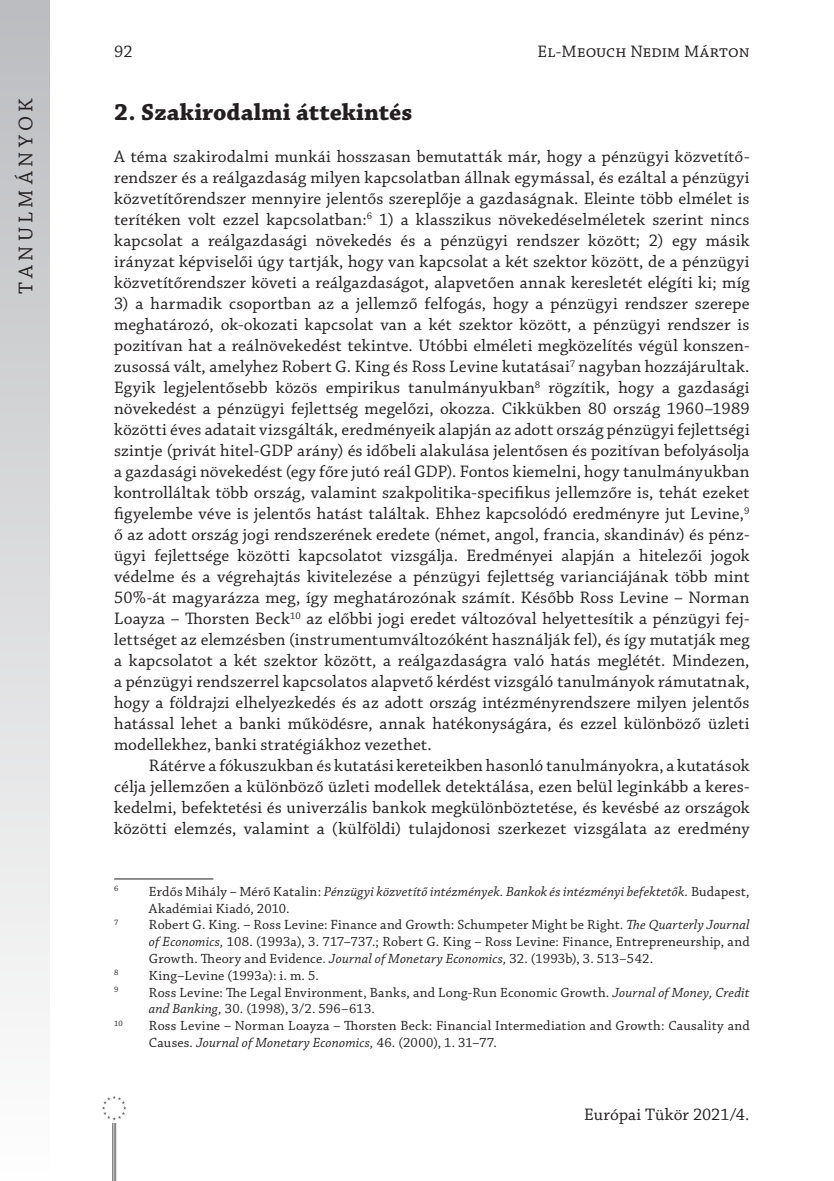
<style>
.page{position:relative;width:834px;height:1181px;background:#fff}
.page>*{position:absolute;margin:0;border:0;box-sizing:border-box;transform-origin:0 0}
.t1{font:700 24.5px "Chaparral Pro";letter-spacing:.005em;color:#231f20}
.t2{font:21px "Chaparral Pro";letter-spacing:.21em;color:#231f20}
._2__Body_1st_paragra{font:17.5px/21px "Chaparral Pro";letter-spacing:.01em;color:#231f20;text-align:justify}
._1__Body{font:17.5px/21px "Chaparral Pro";letter-spacing:.01em;color:#231f20;text-align:justify}
.Footnote_text{font:14px/16.8px "Chaparral Pro";letter-spacing:.02em;color:#231f20}
.Footnote_text-2{font:italic 14px/16.8px "Chaparral Pro";letter-spacing:.015em;color:#231f20}
.Footnote_text-3{font:8.22px "Chaparral Pro";color:#231f20}
.s1{font-style:normal}
.s2{font-style:italic}
.s3{color:#175d9e}
</style>
<div class="page">
<div style="left:0;top:0;width:50px;height:1181px;background:linear-gradient(to bottom,#bbbcbf,#fefefe)"></div>
<hr style="left:112px;top:1107px;width:1px;height:74px;background:#6c6d70">
<hr style="left:114px;top:1107px;width:1px;height:74px;background:#6c6d70">
<hr style="left:115px;top:1107px;width:1px;height:74px;background:#6c6d70">
<div style="left:99px;top:1093px;width:30px;height:29px;background:#fff"></div>
<svg style="left:102px;top:1095px;width:24px;height:25px"></svg>
<hr style="left:114px;top:878px;width:99px;height:1px;background:#231f20">
<p class="_2__Body_1st_paragra" style="left:114px;top:42px;width:20px">92</p>
<p class="_2__Body_1st_paragra" style="left:537px;top:42px;width:213px">El-Meouch Nedim Márton</p>
<p class="t2" style="left:14px;top:294px;width:197px;rotate:-90deg">TANULMÁNYOK</p>
<p class="t1" style="left:114px;top:98px;width:300px">2. Szakirodalmi áttekintés</p>
<p class="_2__Body_1st_paragra" style="left:114px;top:147px;width:636px">A téma szakirodalmi munkái hosszasan bemutatták már, hogy a pénzügyi közvetítő&shy;rendszer és a reálgazdaság milyen kapcsolatban állnak egymással, és ezáltal a pénzügyi közvetítőrendszer mennyire jelentős szereplője a gazdaságnak. Eleinte több elmélet is terítéken volt ezzel kapcsolatban:<sup>6</sup> 1) a klasszikus növekedéselméletek szerint nincs kapcsolat a reálgazdasági növekedés és a pénzügyi rendszer között; 2) egy másik irányzat képviselői úgy tartják, hogy van kapcsolat a két szektor között, de a pénzügyi közvetítőrendszer követi a reálgazdaságot, alapvetően annak keresletét elégíti ki; míg</p>
<p class="_2__Body_1st_paragra" style="left:114px;top:294px;width:637px">3) a harmadik csoportban az a jellemző felfogás, hogy a pénzügyi rendszer szerepe meghatározó, ok-okozati kapcsolat van a két szektor között, a pénzügyi rendszer is pozitívan hat a reálnövekedést tekintve. Utóbbi elméleti megközelítés végül konszen&shy;zusossá vált, amelyhez Robert G. King és Ross Levine kutatásai<sup>7</sup> nagyban hozzájárultak.<br>Egyik legjelentősebb közös empirikus tanulmányukban<sup>8</sup> rögzítik, hogy a gazdasági növekedést a pénzügyi fejlettség megelőzi, okozza. Cikkükben 80 ország 1960–1989 közötti éves adatait vizsgálták, eredményeik alapján az adott ország pénzügyi fejlettségi szintje (privát hitel-GDP arány) és időbeli alakulása jelentősen és pozitívan befolyásolja a gazdasági növekedést (egy főre jutó reál GDP). Fontos kiemelni, hogy tanulmányukban kontrolláltak több ország, valamint szakpolitika-specifikus jellemzőre is, tehát ezeket figyelembe véve is jelentős hatást találtak. Ehhez kapcsolódó eredményre jut Levine,<sup>9 </sup>ő az adott ország jogi rendszerének eredete (német, angol, francia, skandináv) és pénz&shy;ügyi fejlettsége közötti kapcsolatot vizsgálja. Eredményei alapján a hitelezői jogok védelme és a végrehajtás kivitelezése a pénzügyi fejlettség varianciájának több mint 50%-át magyarázza meg, így meghatározónak számít. Később Ross Levine – Norman Loayza – Thorsten Beck<sup>10</sup> az előbbi jogi eredet változóval helyettesítik a pénzügyi fej&shy;lettséget az elemzésben (instrumentumváltozóként használják fel), és így mutatják meg a kapcsolatot a két szektor között, a reálgazdaságra való hatás meglétét. Mindezen, a pénzügyi rendszerrel kapcsolatos alapvető kérdést vizsgáló tanulmányok rámutatnak, hogy a földrajzi elhelyezkedés és az adott ország intézményrendszere milyen jelentős hatással lehet a banki működésre, annak hatékonyságára, és ezzel különböző üzleti modellekhez, banki stratégiákhoz vezethet.</p>
<p class="_1__Body" style="left:114px;top:756px;width:637px;text-indent:35px">Rátérve a fókuszukban és kutatási kereteikben hasonló tanulmányokra, a kutatások célja jellemzően a különböző üzleti modellek detektálása, ezen belül leginkább a keres&shy;kedelmi, befektetési és univerzális bankok megkülönböztetése, és kevésbé az országok közötti elemzés, valamint a (külföldi) tulajdonosi szerkezet vizsgálata az eredmény</p>
<p class="Footnote_text-3" style="left:114px;top:884px;width:6px">6</p>
<p class="Footnote_text-2" style="left:149px;top:883px;width:602px"><span class="s1">Erdős Mihály – Mérő Katalin:</span> Pénzügyi közvetítő intézmények. Bankok és intézményi befektetők. <span class="s1">Budapest,<br>Akadémiai Kiadó, 2010.</span></p>
<p class="Footnote_text-3" style="left:114px;top:917px;width:6px">7</p>
<p class="Footnote_text" style="left:149px;top:917px;width:602px;text-align:justify">Robert G. King. – Ross Levine: Finance and Growth: Schumpeter Might be Right. <span class="s2">The Quarterly Journal of Economics,</span> 108. (1993a), 3. 717–737.; Robert G. King – Ross Levine: Finance, Entrepreneurship, and Growth. Theory and Evidence<span class="s3">.</span> <span class="s2">Journal of Monetary Economics,</span> 32. (1993b), 3. 513–542.</p>
<p class="Footnote_text-3" style="left:114px;top:968px;width:6px">8</p>
<p class="Footnote_text" style="left:149px;top:967px;width:171px">King–Levine (1993a): i. m. 5.</p>
<p class="Footnote_text-3" style="left:114px;top:984px;width:6px">9</p>
<p class="Footnote_text" style="left:149px;top:984px;width:602px">Ross Levine: The Legal Environment, Banks, and Long-Run Economic Growth. <span class="s2">Journal of Money, Credit and Banking,</span> 30. (1998), 3/2. 596–613.</p>
<p class="Footnote_text-3" style="left:114px;top:1018px;width:10px">10</p>
<p class="Footnote_text" style="left:149px;top:1018px;width:602px">Ross Levine – Norman Loayza – Thorsten Beck: Financial Intermediation and Growth: Causality and<br>Causes<span class="s2">. Journal of Monetary Economics,</span> 46. (2000), 1. 31–77.</p>
<p class="_2__Body_1st_paragra" style="left:584px;top:1105px;width:167px">Európai Tükör 2021/4.</p>
</div>
